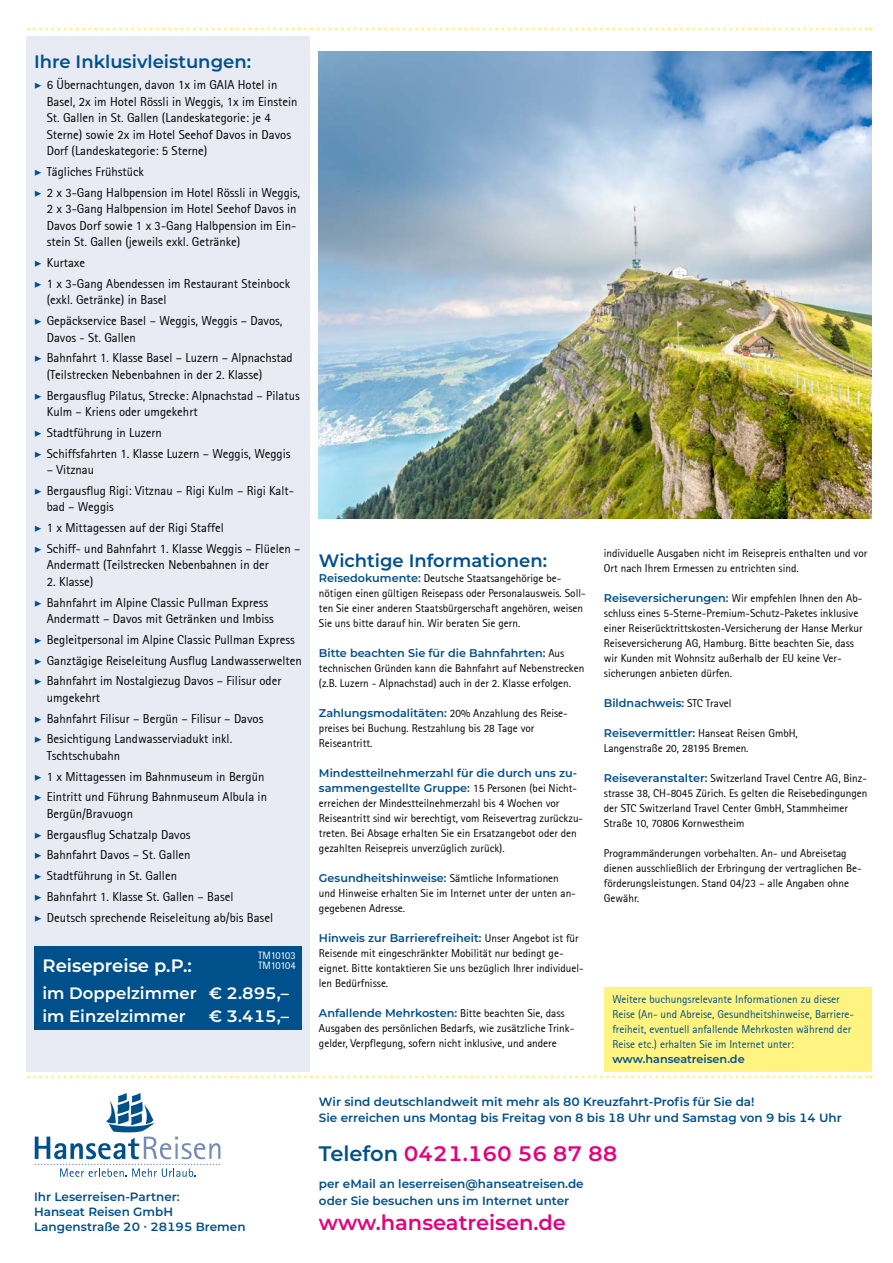
<style>
.page{position:relative;width:893px;height:1263px;background:#fff}
.page>*{position:absolute;margin:0;border:0;box-sizing:border-box;transform-origin:0 0}
.t1{font:600 21px "Montserrat";color:#e6007d}
.t2{font:600 18px "Montserrat";color:#00508c}
.t3{font:600 18px "Montserrat";color:#fff}
.t4{font:600 16.5px/22.5px "Montserrat";color:#fff}
.t5{font:12.75px/20.7px "Rotis Sans Serif";color:#000}
.t6{font:600 12px/15px "Montserrat";color:#00508c}
.t7{font:11.25px/15px "Rotis Sans Serif";color:#000}
.t8{font:600 11.25px/15px "Montserrat";color:#00508c}
.t9{font:11.25px/15px "Rotis Sans Serif";color:#00508c}
.t10{font:10.5px/10.5px "Rotis Sans Serif";letter-spacing:-.02em;color:#fff}
.s1{font-family:"Minion Pro";font-weight:700;font-style:italic;color:#00508c}
.s2{font-family:"Montserrat";font-weight:600;color:#00508c}
.s3{font-family:"Rotis Sans Serif";font-weight:400;color:#000}
.s4{color:#00508c}
</style>
<div class="page">
<svg style="left:28px;top:28px;width:843px;height:3px"></svg>
<svg style="left:35px;top:1093px;width:185px;height:84px"></svg>
<svg style="left:28px;top:1075px;width:843px;height:3px"></svg>
<div style="left:604px;top:986px;width:268px;height:85px;background:#fff482"></div>
<div style="left:27px;top:36px;width:283px;height:1035px;background:#e9ebf4"></div>
<img style="left:319px;top:51px;width:553px;height:468px">
<div style="left:34px;top:946px;width:268px;height:84px;background:#00508c"></div>
<h2 class="t2" style="left:34px;top:49px;width:219px">Ihre Inklusivleistungen:</h2>
<p class="t5" style="left:47px;top:77px;width:252px;line-height:16.5px;text-indent:-13px"><span class="s1">▶</span> 6 Übernachtungen, davon 1x im GAIA Hotel in Basel, 2x im Hotel Rössli in Weggis, 1x im Einstein St. Gallen in St. Gallen (Landeskategorie: je 4<br>Sterne) sowie 2x im Hotel Seehof Davos in Davos Dorf (Landeskategorie: 5 Sterne)</p>
<p class="t5" style="left:34px;top:161px;width:268px"><span class="s1">▶</span> Tägliches Frühstück<br><span class="s1">▶</span> 2 x 3-Gang Halbpension im Hotel Rössli in Weggis,</p>
<p class="t5" style="left:47px;top:201px;width:251px;line-height:16.5px;text-align:justify">2 x 3-Gang Halbpension im Hotel Seehof Davos in Davos Dorf sowie 1 x 3-Gang Halbpension im Ein&shy;stein St. Gallen (jeweils exkl. Getränke)</p>
<p class="t5" style="left:34px;top:252px;width:258px"><span class="s1">▶</span> Kurtaxe<br><span class="s1">▶</span> 1 x 3-Gang Abendessen im Restaurant Steinbock</p>
<p class="t5" style="left:34px;top:289px;width:250px;text-indent:13px">(exkl. Getränke) in Basel<br><span class="s1">▶</span> Gepäckservice Basel – Weggis, Weggis – Davos,</p>
<p class="t5" style="left:34px;top:327px;width:260px;text-indent:13px">Davos - St. Gallen<br><span class="s1">▶</span> Bahnfahrt 1. Klasse Basel – Luzern – Alpnachstad</p>
<p class="t5" style="left:34px;top:364px;width:267px;text-indent:13px">(Teilstrecken Nebenbahnen in der 2. Klasse)<br><span class="s1">▶</span> Bergausflug Pilatus, Strecke: Alpnachstad – Pilatus</p>
<p class="t5" style="left:34px;top:401px;width:258px;text-indent:13px">Kulm – Kriens oder umgekehrt<br><span class="s1">▶</span> Stadtführung in Luzern<br><span class="s1">▶</span> Schiffsfahrten 1. Klasse Luzern – Weggis, Weggis</p>
<p class="t5" style="left:34px;top:459px;width:261px;text-indent:13px">– Vitznau<br><span class="s1">▶</span> Bergausflug Rigi: Vitznau – Rigi Kulm – Rigi Kalt-</p>
<p class="t5" style="left:34px;top:497px;width:268px;text-indent:13px">bad – Weggis<br><span class="s1">▶</span> 1 x Mittagessen auf der Rigi Staffel<br><span class="s1">▶</span> Schiff- und Bahnfahrt 1. Klasse Weggis – Flüelen –</p>
<p class="t5" style="left:47px;top:555px;width:224px">Andermatt (Teilstrecken Nebenbahnen in der</p>
<p class="t5" style="left:34px;top:571px;width:236px;text-indent:13px">2. Klasse)<br><span class="s1">▶</span> Bahnfahrt im Alpine Classic Pullman Express</p>
<p class="t5" style="left:34px;top:608px;width:269px;text-indent:13px">Andermatt – Davos mit Getränken und Imbiss<br><span class="s1">▶</span> Begleitpersonal im Alpine Classic Pullman Express <span class="s1">▶</span> Ganztägige Reiseleitung Ausflug Landwasserwelten <span class="s1">▶</span> Bahnfahrt im Nostalgiezug Davos – Filisur oder</p>
<p class="t5" style="left:34px;top:687px;width:231px;text-indent:13px">umgekehrt<br><span class="s1">▶</span> Bahnfahrt Filisur – Bergün – Filisur – Davos <span class="s1">▶</span> Besichtigung Landwasserviadukt inkl.</p>
<p class="t5" style="left:34px;top:745px;width:235px;text-indent:13px">Tschtschubahn<br><span class="s1">▶</span> 1 x Mittagessen im Bahnmuseum in Bergün <span class="s1">▶</span> Eintritt und Führung Bahnmuseum Albula in</p>
<p class="t5" style="left:34px;top:803px;width:241px;text-indent:13px">Bergün/Bravuogn<br><span class="s1">▶</span> Bergausflug Schatzalp Davos<br><span class="s1">▶</span> Bahnfahrt Davos – St. Gallen<br><span class="s1">▶</span> Stadtführung in St. Gallen<br><span class="s1">▶</span> Bahnfahrt 1. Klasse St. Gallen – Basel<br><span class="s1">▶</span> Deutsch sprechende Reiseleitung ab/bis Basel</p>
<p class="t10" style="left:258px;top:950px;width:39px">TM10103<br>TM10104</p>
<h2 class="t3" style="left:43px;top:953px;width:151px">Reisepreise p.P.:</h2>
<h3 class="t4" style="left:43px;top:981px;width:248px">im Doppelzimmer € 2.895,– im Einzelzimmer</h3>
<h3 class="t4" style="left:209px;top:1004px;width:82px">€ 3.415,–</h3>
<p class="t6" style="left:34px;top:1189px;width:213px">Ihr Leserreisen-Partner:<br>Hanseat Reisen GmbH<br>Langenstraße 20 ∙ 28195 Bremen</p>
<h2 class="t2" style="left:319px;top:548px;width:230px">Wichtige Informationen:</h2>
<p class="t7" style="left:319px;top:571px;width:268px"><span class="s2">Reisedokumente:</span> Deutsche Staatsangehörige be&shy;nötigen einen gültigen Reisepass oder Personalausweis. Soll&shy;ten Sie einer anderen Staatsbürgerschaft angehören, weisen Sie uns bitte darauf hin. Wir beraten Sie gern.</p>
<p class="t8" style="left:319px;top:645px;width:247px">Bitte beachten Sie für die Bahnfahrten: <span class="s3">Aus</span></p>
<p class="t7" style="left:319px;top:661px;width:267px">technischen Gründen kann die Bahnfahrt auf Nebenstrecken (z.B. Luzern - Alpnachstad) auch in der 2. Klasse erfolgen.</p>
<p class="t7" style="left:319px;top:706px;width:250px"><span class="s2">Zahlungsmodalitäten:</span> 20% Anzahlung des Reise&shy;preises bei Buchung. Restzahlung bis 28 Tage vor<br>Reiseantritt.</p>
<p class="t8" style="left:319px;top:765px;width:260px">Mindestteilnehmerzahl für die durch uns zu&shy;sammengestellte Gruppe: <span class="s3">15 Personen (bei Nicht-</span></p>
<p class="t7" style="left:319px;top:796px;width:266px">erreichen der Mindestteilnehmerzahl bis 4 Wochen vor Reiseantritt sind wir berechtigt, vom Reisevertrag zurückzu&shy;treten. Bei Absage erhalten Sie ein Ersatzangebot oder den gezahlten Reisepreis unverzüglich zurück).</p>
<p class="t7" style="left:319px;top:871px;width:258px"><span class="s2">Gesundheitshinweise:</span> Sämtliche Informationen und Hinweise erhalten Sie im Internet unter der unten an&shy;gegebenen Adresse.</p>
<p class="t8" style="left:319px;top:930px;width:261px">Hinweis zur Barrierefreiheit: <span class="s3">Unser Angebot ist für</span></p>
<p class="t7" style="left:319px;top:946px;width:266px">Reisende mit eingeschränkter Mobilität nur bedingt ge&shy;eignet. Bitte kontaktieren Sie uns bezüglich Ihrer individuel&shy;len Bedürfnisse.</p>
<p class="t8" style="left:319px;top:1005px;width:247px">Anfallende Mehrkosten: <span class="s3">Bitte beachten Sie, dass</span></p>
<p class="t7" style="left:319px;top:1021px;width:256px">Ausgaben des persönlichen Bedarfs, wie zusätzliche Trink&shy;gelder, Verpflegung, sofern nicht inklusive, und andere</p>
<p class="t7" style="left:604px;top:546px;width:265px">individuelle Ausgaben nicht im Reisepreis enthalten und vor<br>Ort nach Ihrem Ermessen zu entrichten sind.</p>
<p class="t7" style="left:604px;top:591px;width:260px"><span class="s2">Reiseversicherungen:</span> Wir empfehlen Ihnen den Ab&shy;schluss eines 5-Sterne-Premium-Schutz-Paketes inklusive einer Reiserücktrittskosten-Versicherung der Hanse Merkur Reiseversicherung AG, Hamburg. Bitte beachten Sie, dass wir Kunden mit Wohnsitz außerhalb der EU keine Ver&shy;sicherungen anbieten dürfen.</p>
<p class="t8" style="left:604px;top:695px;width:129px">Bildnachweis: <span class="s3">STC Travel</span></p>
<p class="t7" style="left:604px;top:726px;width:196px"><span class="s2">Reisevermittler:</span> Hanseat Reisen GmbH,<br>Langenstraße 20, 28195 Bremen.</p>
<p class="t7" style="left:604px;top:771px;width:265px"><span class="s2">Reiseveranstalter:</span> Switzerland Travel Centre AG, Binz&shy;strasse 38, CH-8045 Zürich. Es gelten die Reisebedingungen der STC Switzerland Travel Center GmbH, Stammheimer Straße 10, 70806 Kornwestheim</p>
<p class="t7" style="left:604px;top:846px;width:259px">Programmänderungen vorbehalten. An- und Abreisetag dienen ausschließlich der Erbringung der vertraglichen Be&shy;förderungsleistungen. Stand 04/23 – alle Angaben ohne Gewähr.</p>
<p class="t9" style="left:612px;top:991px;width:243px">Weitere buchungsrelevante Informationen zu dieser Reise (An- und Abreise, Gesundheitshinweise, Barriere&shy;freiheit, eventuell anfallende Mehrkosten während der Reise etc.) erhalten Sie im Internet unter:</p>
<p class="t8" style="left:612px;top:1051px;width:134px">www.hanseatreisen.de</p>
<p class="t6" style="left:319px;top:1092px;width:524px;line-height:16.5px">Wir sind deutschlandweit mit mehr als 80 Kreuzfahrt-Profis für Sie da!<br>Sie erreichen uns Montag bis Freitag von 8 bis 18 Uhr und Samstag von 9 bis 14 Uhr</p>
<h1 class="t1" style="left:319px;top:1139px;width:300px"><span class="s4">Telefon</span> 0421.160 56 87 88</h1>
<p class="t6" style="left:319px;top:1175px;width:266px;line-height:16.5px">per eMail an leserreisen@hanseatreisen.de oder Sie besuchen uns im Internet unter</p>
<h1 class="t1" style="left:319px;top:1208px;width:249px">www.hanseatreisen.de</h1>
</div>
